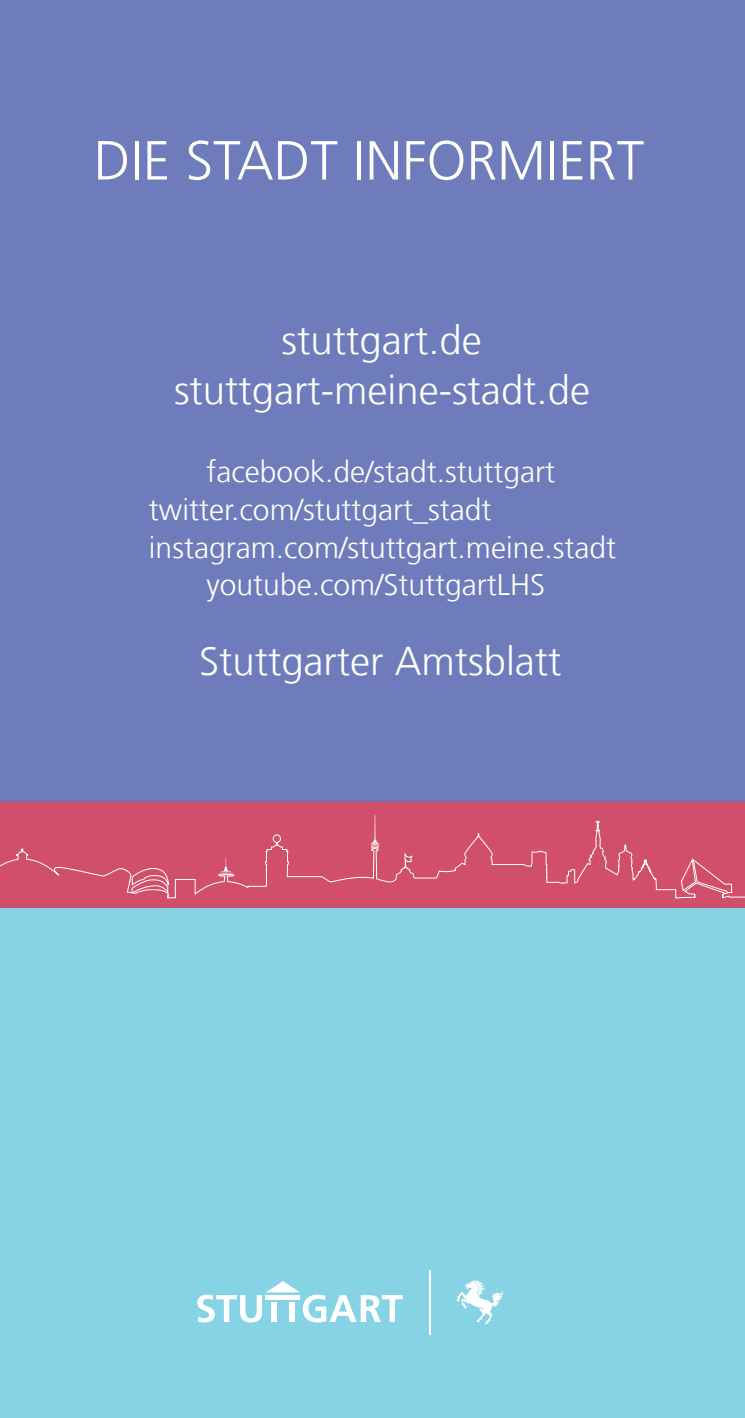
<style>
.page{position:relative;width:745px;height:1418px;background:#fff}
.page>*{position:absolute;margin:0;border:0;box-sizing:border-box;transform-origin:0 0}
.t1{font:300 55px "Frutiger LT Com";color:#fff}
.t2{font:300 40px/50px "Frutiger LT Com";color:#fff;text-align:center}
.t3{font:300 30px "Frutiger LT Com";color:#fff}
</style>
<div class="page">
<div style="left:0;top:907px;width:744px;height:510px;background:#86d3e5"></div>
<div style="left:0;top:0;width:744px;height:801px;background:#6f7cbb"></div>
<svg style="left:0;top:801px;width:744px;height:14px;background:#cc506e"></svg>
<div style="left:0;top:815px;width:744px;height:92px;background:#d14f6b"></div>
<svg style="left:219px;top:857px;width:14px;height:16px"></svg>
<svg style="left:131px;top:867px;width:38px;height:19px"></svg>
<svg style="left:680px;top:856px;width:52px;height:39px;background:#d6647c"></svg>
<h1 class="t1" style="left:94px;top:128px;width:551px">DIE STADT INFORMIERT</h1>
<h2 class="t2" style="left:174px;top:315px;width:417px">stuttgart.de stuttgart-meine-stadt.de</h2>
<p class="t3" style="left:206px;top:454px;width:350px">facebook.de/stadt.stuttgart</p>
<p class="t3" style="left:149px;top:491px;width:344px">twitter.com/stuttgart_stadt</p>
<p class="t3" style="left:149px;top:529px;width:468px">instagram.com/stuttgart.meine.stadt</p>
<p class="t3" style="left:206px;top:567px;width:340px">youtube.com/StuttgartLHS</p>
<h2 class="t2" style="left:199px;top:636px;width:364px">Stuttgarter Amtsblatt</h2>
</div>
